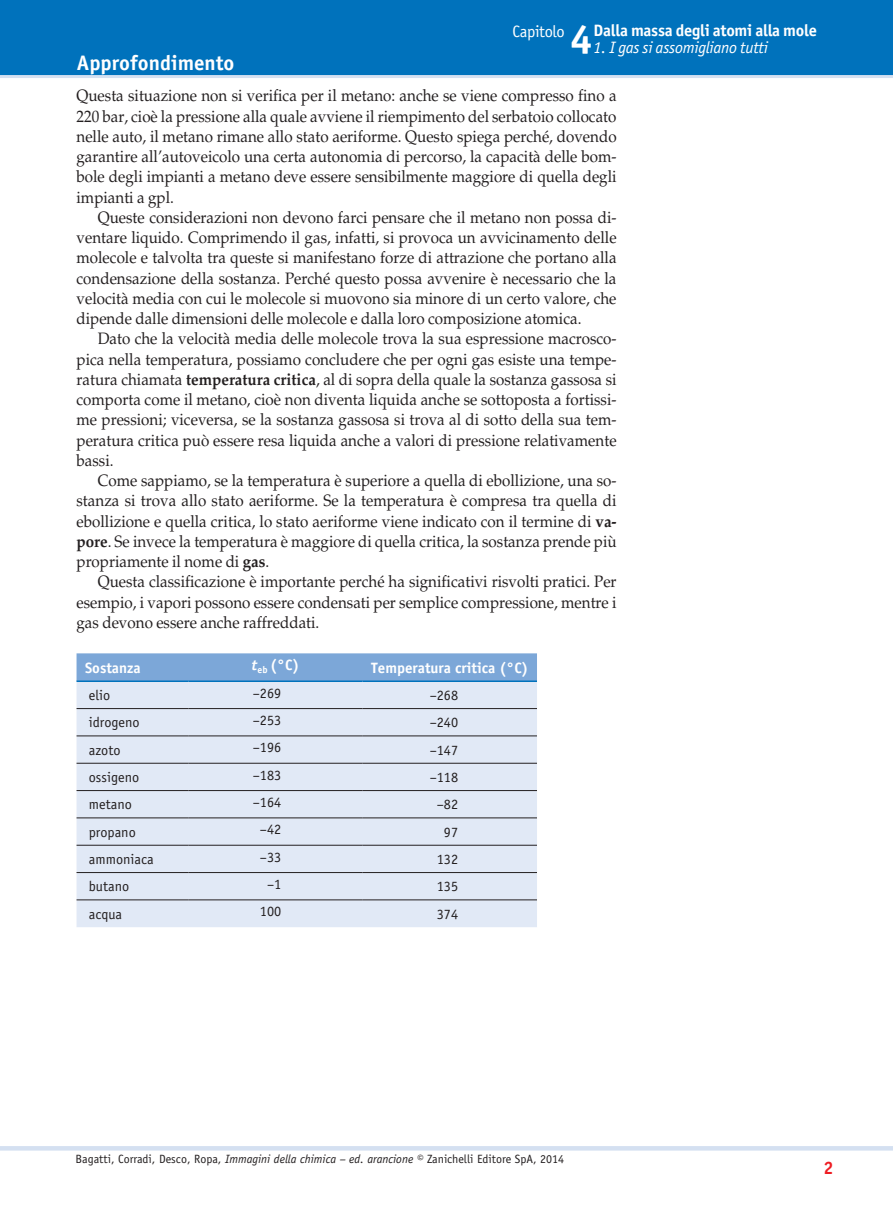
<style>
.page{position:relative;width:893px;height:1212px;background:#fff}
.page>*{position:absolute;margin:0;border:0;box-sizing:border-box;transform-origin:0 0}
.t1{font:700 40.65px "Officina Sans Std";color:#fff}
.t2{font:700 21px "Officina Sans Std";color:#fff}
.t3{font:700 18px "Officina Sans Std";color:#ee1d23}
.t4{font:16.5px/20.2px "Palatino LT Std";color:#231f20;text-align:justify;scale:.92 1}
.t5{font:700 16.5px "Officina Sans Std";letter-spacing:-.015em;color:#fff}
.t6{font:italic 16.5px "Officina Sans Std";letter-spacing:-.015em;color:#fff}
.t7{font:16.5px "Officina Sans Std";letter-spacing:-.02em;color:#fff}
.t8{font:700 15px "Officina Sans Std";color:#fff}
.t9{font:14.25px "Officina Sans Std";color:#231f20}
.t10{font:12px "Officina Sans Std";color:#231f20}
.s1{font-weight:700}
.s2{font-style:italic}
</style>
<div class="page">
<div style="left:0;top:0;width:893px;height:76px;background:#0072bc"></div>
<hr style="left:0;top:75px;width:893px;height:3px;background:#d4e0f1">
<hr style="left:0;top:1146px;width:893px;height:4px;background:#d4e0f1">
<div style="left:77px;top:653px;width:460px;height:27px;background:#7ca7d8"></div>
<div style="left:77px;top:682px;width:460px;height:245px;background:#e1e9f6"></div>
<hr style="left:77px;top:680px;width:111px;height:2px;background:#0072bc">
<hr style="left:188px;top:680px;width:175px;height:2px;background:#0072bc">
<hr style="left:363px;top:680px;width:174px;height:2px;background:#0072bc">
<hr style="left:77px;top:708px;width:111px;height:1px;background:#231f20">
<hr style="left:188px;top:708px;width:175px;height:1px;background:#231f20">
<hr style="left:363px;top:708px;width:174px;height:1px;background:#231f20">
<hr style="left:77px;top:736px;width:111px;height:1px;background:#231f20">
<hr style="left:188px;top:736px;width:175px;height:1px;background:#231f20">
<hr style="left:363px;top:736px;width:174px;height:1px;background:#231f20">
<hr style="left:77px;top:763px;width:111px;height:1px;background:#231f20">
<hr style="left:188px;top:763px;width:175px;height:1px;background:#231f20">
<hr style="left:363px;top:763px;width:174px;height:1px;background:#231f20">
<hr style="left:77px;top:790px;width:111px;height:1px;background:#231f20">
<hr style="left:188px;top:790px;width:175px;height:1px;background:#231f20">
<hr style="left:363px;top:790px;width:174px;height:1px;background:#231f20">
<hr style="left:77px;top:818px;width:111px;height:1px;background:#231f20">
<hr style="left:188px;top:818px;width:175px;height:1px;background:#231f20">
<hr style="left:363px;top:818px;width:174px;height:1px;background:#231f20">
<hr style="left:77px;top:845px;width:111px;height:1px;background:#231f20">
<hr style="left:188px;top:845px;width:175px;height:1px;background:#231f20">
<hr style="left:363px;top:845px;width:174px;height:1px;background:#231f20">
<hr style="left:77px;top:872px;width:111px;height:1px;background:#231f20">
<hr style="left:188px;top:872px;width:175px;height:1px;background:#231f20">
<hr style="left:363px;top:872px;width:174px;height:1px;background:#231f20">
<hr style="left:77px;top:899px;width:111px;height:1px;background:#231f20">
<hr style="left:188px;top:899px;width:175px;height:1px;background:#231f20">
<hr style="left:363px;top:899px;width:174px;height:1px;background:#231f20">
<p class="t2" style="left:77px;top:50px;width:159px">Approfondimento</p>
<h1 class="t1" style="left:570px;top:14px;width:24px">4</h1>
<p class="t5" style="left:594px;top:20px;width:225px">Dalla massa degli atomi alla mole</p>
<p class="t7" style="left:512px;top:22px;width:54px">Capitolo</p>
<p class="t6" style="left:594px;top:38px;width:176px">1. I gas si assomigliano tutti</p>
<p class="t4" style="left:77px;top:86px;width:589px">Questa situazione non si verifica per il metano: anche se viene compresso fino a 220 bar, cioè la pressione alla quale avviene il riempimento del serbatoio collocato nelle auto, il metano rimane allo stato aeriforme. Questo spiega perché, dovendo garantire all’autoveicolo una certa autonomia di percorso, la capacità delle bom&shy;bole degli impianti a metano deve essere sensibilmente maggiore di quella degli impianti a gpl.</p>
<p class="t4" style="left:77px;top:207px;width:589px;text-indent:21px">Queste considerazioni non devono farci pensare che il metano non possa di&shy;ventare liquido. Comprimendo il gas, infatti, si provoca un avvicinamento delle molecole e talvolta tra queste si manifestano forze di attrazione che portano alla condensazione della sostanza. Perché questo possa avvenire è necessario che la velocità media con cui le molecole si muovono sia minore di un certo valore, che dipende dalle dimensioni delle molecole e dalla loro composizione atomica.</p>
<p class="t4" style="left:77px;top:329px;width:588px;text-indent:21px">Dato che la velocità media delle molecole trova la sua espressione macrosco&shy;pica nella temperatura, possiamo concludere che per ogni gas esiste una tempe&shy;ratura chiamata <span class="s1">temperatura critica</span>, al di sopra della quale la sostanza gassosa si comporta come il metano, cioè non diventa liquida anche se sottoposta a fortissi&shy;me pressioni; viceversa, se la sostanza gassosa si trova al di sotto della sua tem&shy;peratura critica può essere resa liquida anche a valori di pressione relativamente bassi.</p>
<p class="t4" style="left:77px;top:471px;width:588px;text-indent:21px">Come sappiamo, se la temperatura è superiore a quella di ebollizione, una so&shy;stanza si trova allo stato aeriforme. Se la temperatura è compresa tra quella di ebollizione e quella critica, lo stato aeriforme viene indicato con il termine di <span class="s1">va&shy;pore</span>. Se invece la temperatura è maggiore di quella critica, la sostanza prende più propriamente il nome di <span class="s1">gas</span>.</p>
<p class="t4" style="left:77px;top:572px;width:589px;text-indent:21px">Questa classificazione è importante perché ha significativi risvolti pratici. Per esempio, i vapori possono essere condensati per semplice compressione, mentre i gas devono essere anche raffreddati.</p>
<p class="t8" style="left:85px;top:658px;width:57px">Sostanza</p>
<p class="t8" style="left:252px;top:656px;width:49px"><span class="s2">t</span><sub>eb</sub> (°C)</p>
<p class="t8" style="left:371px;top:658px;width:159px">Temperatura critica (°C)</p>
<p class="t9" style="left:89px;top:687px;width:23px">elio</p>
<p class="t9" style="left:253px;top:684px;width:30px">–269</p>
<p class="t9" style="left:430px;top:687px;width:30px">–268</p>
<p class="t9" style="left:89px;top:714px;width:52px">idrogeno</p>
<p class="t9" style="left:253px;top:712px;width:30px">–253</p>
<p class="t9" style="left:430px;top:714px;width:30px">–240</p>
<p class="t9" style="left:89px;top:741px;width:33px">azoto</p>
<p class="t9" style="left:253px;top:739px;width:30px">–196</p>
<p class="t9" style="left:430px;top:741px;width:30px">–147</p>
<p class="t9" style="left:89px;top:769px;width:52px">ossigeno</p>
<p class="t9" style="left:253px;top:766px;width:30px">–183</p>
<p class="t9" style="left:430px;top:769px;width:30px">–118</p>
<p class="t9" style="left:89px;top:796px;width:45px">metano</p>
<p class="t9" style="left:253px;top:794px;width:30px">–164</p>
<p class="t9" style="left:437px;top:796px;width:23px">–82</p>
<p class="t9" style="left:89px;top:823px;width:48px">propano</p>
<p class="t9" style="left:260px;top:821px;width:23px">–42</p>
<p class="t9" style="left:444px;top:823px;width:16px">97</p>
<p class="t9" style="left:89px;top:851px;width:66px">ammoniaca</p>
<p class="t9" style="left:260px;top:848px;width:23px">–33</p>
<p class="t9" style="left:437px;top:851px;width:23px">132</p>
<p class="t9" style="left:89px;top:878px;width:42px">butano</p>
<p class="t9" style="left:267px;top:876px;width:16px">–1</p>
<p class="t9" style="left:437px;top:878px;width:23px">135</p>
<p class="t9" style="left:89px;top:905px;width:35px">acqua</p>
<p class="t9" style="left:260px;top:903px;width:23px">100</p>
<p class="t9" style="left:437px;top:905px;width:23px">374</p>
<p class="t10" style="left:75px;top:1152px;width:490px">Bagatti, Corradi, Desco, Ropa, <span class="s2">Immagini della chimica – ed. arancione ©</span> Zanichelli Editore SpA, 2014</p>
<p class="t3" style="left:823px;top:1156px;width:12px">2</p>
</div>
